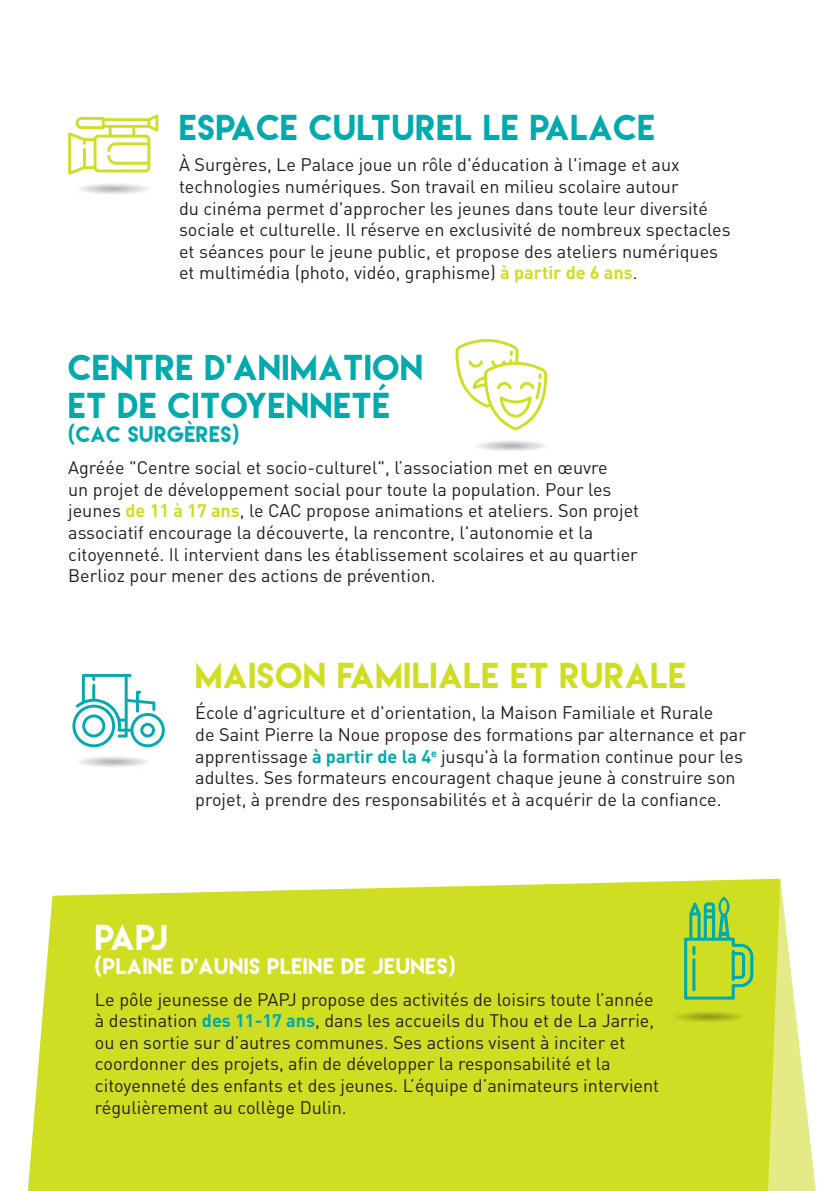
<style>
.page{position:relative;width:840px;height:1191px;background:#fff}
.page>*{position:absolute;margin:0;border:0;box-sizing:border-box;transform-origin:0 0}
.t1{font:32px/38.4px "Lemon Milk";letter-spacing:.03em;color:#00aaad}
.t2{font:32px "Lemon Milk";letter-spacing:.03em;color:#cfde23}
.t3{font:32px "Lemon Milk";color:#fff}
.t4{font:20px "Lemon Milk";letter-spacing:.03em;color:#fff}
.t5{font:20px "Lemon Milk";letter-spacing:.03em;color:#00aaad}
.t6{font:18px/21.6px "DIN";color:#241f1f}
.s1{font-weight:700;color:#cfde23}
.s2{font-weight:700;color:#00aaad}
</style>
<div class="page">
<svg style="left:68px;top:114px;width:90px;height:61px"></svg>
<img style="left:80px;top:747px;width:70px;height:20px">
<svg style="left:72px;top:674px;width:93px;height:73px"></svg>
<div style="left:28px;top:881px;width:655px;height:310px;background:#cfde23"></div>
<svg style="left:683px;top:878px;width:132px;height:313px;background:#cfe259"></svg>
<img style="left:663px;top:1002px;width:90px;height:27px">
<svg style="left:455px;top:339px;width:92px;height:91px"></svg>
<h1 class="t1" style="left:179px;top:107px;width:477px">ESPACE CULTUREL LE PALACE</h1>
<p class="t6" style="left:179px;top:154px;width:552px">À Surgères, Le Palace joue un rôle d'éducation à l'image et aux technologies numériques. Son travail en milieu scolaire autour<br>du cinéma permet d'approcher les jeunes dans toute leur diversité sociale et culturelle. Il réserve en exclusivité de nombreux spectacles et séances pour le jeune public, et propose des ateliers numériques et multimédia (photo, vidéo, graphisme) <span class="s1">à partir de 6 ans</span>.</p>
<h1 class="t1" style="left:68px;top:348px;width:356px">CENTRE D'ANIMATION<br>ET DE CITOYENNETÉ</h1>
<p class="t5" style="left:68px;top:421px;width:172px">(CAC SURGÈRES)</p>
<p class="t6" style="left:68px;top:456px;width:572px">Agréée "Centre social et socio-culturel", l’association met en œuvre<br>un projet de développement social pour toute la population. Pour les jeunes <span class="s1">de 11 à 17 ans</span>, le CAC propose animations et ateliers. Son projet associatif encourage la découverte, la rencontre, l'autonomie et la citoyenneté. Il intervient dans les établissement scolaires et au quartier Berlioz pour mener des actions de prévention.</p>
<h1 class="t2" style="left:195px;top:653px;width:492px">MAISON FAMILIALE ET RURALE</h1>
<p class="t6" style="left:195px;top:701px;width:552px">École d'agriculture et d'orientation, la Maison Familiale et Rurale<br>de Saint Pierre la Noue propose des formations par alternance et par apprentissage <span class="s2">à partir de la 4</span><sup>e</sup> jusqu'à la formation continue pour les adultes. Ses formateurs encouragent chaque jeune à construire son projet, à prendre des responsabilités et à acquérir de la confiance.</p>
<h1 class="t3" style="left:95px;top:915px;width:74px">PA PJ</h1>
<p class="t4" style="left:95px;top:952px;width:362px">(PLAINE D'AUNIS PLEINE DE JEUNES)</p>
<p class="t6" style="left:95px;top:988px;width:565px">Le pôle jeunesse de PAPJ propose des activités de loisirs toute l’année à destination <span class="s2">des 11-17 ans</span>, dans les accueils du Thou et de La Jarrie, ou en sortie sur d’autres communes. Ses actions visent à inciter et coordonner des projets, afin de développer la responsabilité et la citoyenneté des enfants et des jeunes. L’équipe d’animateurs intervient régulièrement au collège Dulin.</p>
</div>
